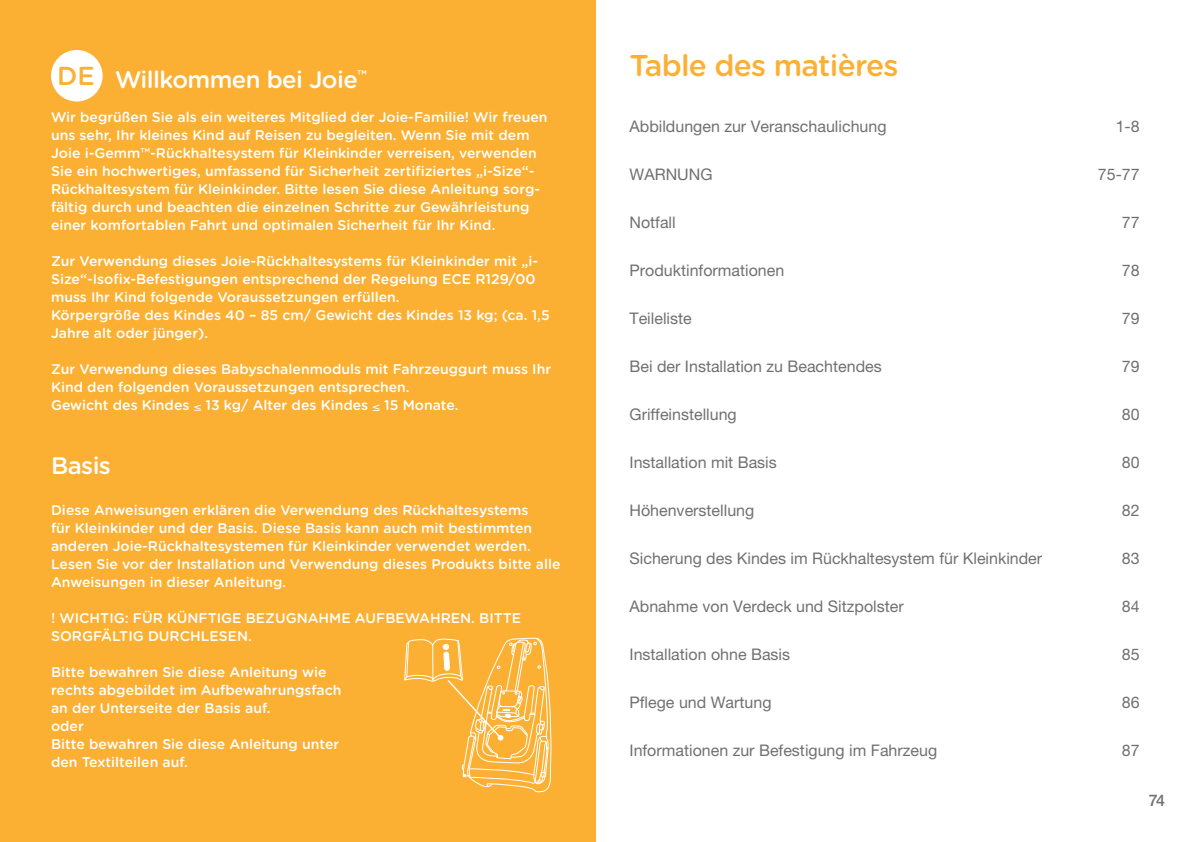
<style>
.page{position:relative;width:1191px;height:842px;background:#fff}
.page>*{position:absolute;margin:0;border:0;box-sizing:border-box;transform-origin:0 0}
.t1{font:500 30px "Gotham Rounded";letter-spacing:-.025em;color:#fbb034}
.t2{font:500 26px "Gotham Rounded";color:#fbb034}
.t3{font:500 24px "Gotham Rounded";letter-spacing:-.025em;color:#fff}
.t4{font:16px "Helvetica Neue LT Std";color:#716f73}
.t5{font:500 16px "Helvetica Neue LT Std";color:#716f73}
.t6{font:500 14px/18px "Gotham Rounded";color:#fff}
</style>
<div class="page">
<div style="left:0;top:0;width:595px;height:842px;background:#fbb034"></div>
<div style="left:51px;top:50px;width:52px;height:52px;background:#fff;border-radius:50%"></div>
<svg style="left:404px;top:637px;width:148px;height:156px"></svg>
<h2 class="t2" style="left:57px;top:57px;width:39px">DE</h2>
<h3 class="t3" style="left:115px;top:62px;width:253px">Willkommen bei Joie<sup>™</sup></h3>
<p class="t6" style="left:51px;top:108px;width:498px">Wir begrüßen Sie als ein weiteres Mitglied der Joie-Familie! Wir freuen uns sehr, Ihr kleines Kind auf Reisen zu begleiten. Wenn Sie mit dem Joie i-Gemm™-Rückhaltesystem für Kleinkinder verreisen, verwenden Sie ein hochwertiges, umfassend für Sicherheit zertifiziertes „i-Size“- Rückhaltesystem für Kleinkinder. Bitte lesen Sie diese Anleitung sorg&shy;fältig durch und beachten die einzelnen Schritte zur Gewährleistung einer komfortablen Fahrt und optimalen Sicherheit für Ihr Kind.</p>
<p class="t6" style="left:51px;top:252px;width:500px">Zur Verwendung dieses Joie-Rückhaltesystems für Kleinkinder mit „i-Size“-Isofix-Befestigungen entsprechend der Regelung ECE R129/00 muss Ihr Kind folgende Voraussetzungen erfüllen.<br>Körpergröße des Kindes 40 – 85 cm/ Gewicht des Kindes 13 kg; (ca. 1,5<br>Jahre alt oder jünger).</p>
<p class="t6" style="left:51px;top:360px;width:501px">Zur Verwendung dieses Babyschalenmoduls mit Fahrzeuggurt muss Ihr<br>Kind den folgenden Voraussetzungen entsprechen.<br>Gewicht des Kindes ≤ 13 kg/ Alter des Kindes ≤ 15 Monate.</p>
<h3 class="t3" style="left:51px;top:449px;width:61px">Basis</h3>
<p class="t6" style="left:51px;top:500px;width:511px">Diese Anweisungen erklären die Verwendung des Rückhaltesystems<br>für Kleinkinder und der Basis. Diese Basis kann auch mit bestimmten anderen Joie-Rückhaltesystemen für Kleinkinder verwendet werden.<br>Lesen Sie vor der Installation und Verwendung dieses Produkts bitte alle Anweisungen in dieser Anleitung.</p>
<p class="t6" style="left:51px;top:609px;width:472px">! WICHTIG: FÜR KÜNFTIGE BEZUGNAHME AUFBEWAHREN. BITTE<br>SORGFÄLTIG DURCHLESEN.</p>
<p class="t6" style="left:51px;top:663px;width:292px">Bitte bewahren Sie diese Anleitung wie rechts abgebildet im Aufbewahrungsfach an der Unterseite der Basis auf.<br>oder<br>Bitte bewahren Sie diese Anleitung unter den Textilteilen auf.</p>
<h1 class="t1" style="left:629px;top:44px;width:270px">Table des matières</h1>
<p class="t4" style="left:629px;top:116px;width:258px">Abbildungen zur Veranschaulichung</p>
<p class="t4" style="left:1115px;top:116px;width:26px">1-8</p>
<p class="t4" style="left:629px;top:164px;width:84px">WARNUNG</p>
<p class="t4" style="left:1097px;top:164px;width:43px">75-77</p>
<p class="t4" style="left:629px;top:212px;width:48px">Notfall</p>
<p class="t4" style="left:1121px;top:212px;width:19px">77</p>
<p class="t4" style="left:629px;top:260px;width:156px">Produktinformationen</p>
<p class="t4" style="left:1121px;top:260px;width:19px">78</p>
<p class="t4" style="left:629px;top:308px;width:64px">Teileliste</p>
<p class="t4" style="left:1121px;top:308px;width:19px">79</p>
<p class="t4" style="left:629px;top:356px;width:254px">Bei der Installation zu Beachtendes</p>
<p class="t4" style="left:1121px;top:356px;width:19px">79</p>
<p class="t4" style="left:629px;top:404px;width:109px">Griffeinstellung</p>
<p class="t4" style="left:1121px;top:404px;width:19px">80</p>
<p class="t4" style="left:629px;top:452px;width:149px">Installation mit Basis</p>
<p class="t4" style="left:1121px;top:452px;width:19px">80</p>
<p class="t4" style="left:629px;top:500px;width:126px">Höhenverstellung</p>
<p class="t4" style="left:1121px;top:500px;width:19px">82</p>
<p class="t4" style="left:629px;top:548px;width:414px">Sicherung des Kindes im Rückhaltesystem für Kleinkinder</p>
<p class="t4" style="left:1121px;top:548px;width:19px">83</p>
<p class="t4" style="left:629px;top:596px;width:276px">Abnahme von Verdeck und Sitzpolster</p>
<p class="t4" style="left:1121px;top:596px;width:19px">84</p>
<p class="t4" style="left:629px;top:644px;width:162px">Installation ohne Basis</p>
<p class="t4" style="left:1121px;top:644px;width:19px">85</p>
<p class="t4" style="left:629px;top:692px;width:143px">Pflege und Wartung</p>
<p class="t4" style="left:1121px;top:692px;width:19px">86</p>
<p class="t4" style="left:629px;top:740px;width:309px">Informationen zur Befestigung im Fahrzeug</p>
<p class="t4" style="left:1121px;top:740px;width:19px">87</p>
<p class="t5" style="left:1148px;top:791px;width:18px">74</p>
</div>
